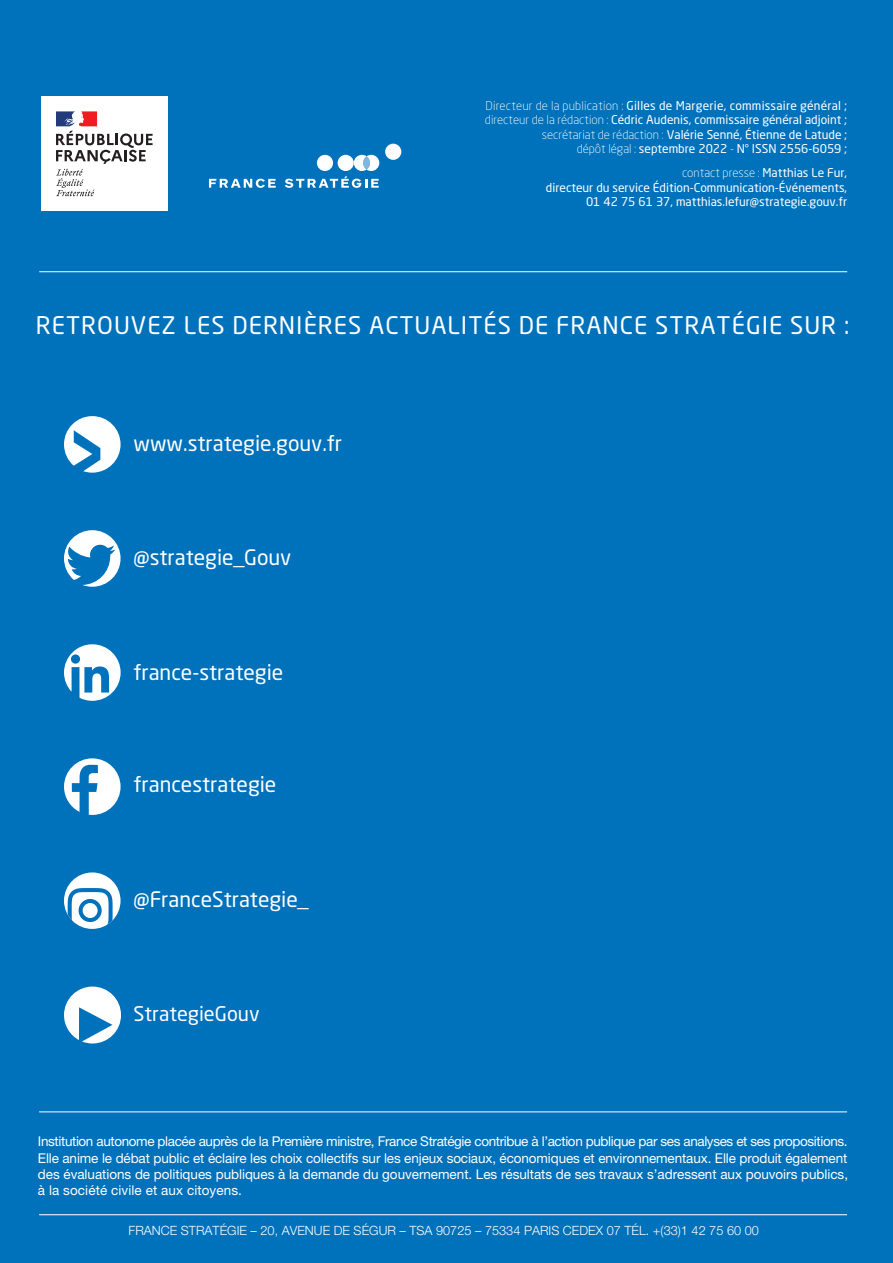
<style>
.page{position:relative;width:893px;height:1263px;background:#0072bc}
.page>*{position:absolute;margin:0;border:0;box-sizing:border-box;transform-origin:0 0}
.t1{font:24px "Neo Sans Pro";letter-spacing:.04em;color:#fff}
.t2{font:21px "Neo Sans Pro";color:#fff}
.t3{font:19.95px "Neo Sans Pro";color:#fff}
.t4{font:13.5px/16.2px "Helvetica Neue LT Std";letter-spacing:.005em;color:#fff;text-align:justify}
.t5{font:300 12.75px "Helvetica Neue LT Std";color:#fff}
.t6{font:12px/14.4px "Neo Sans Pro";color:#fff;text-align:right}
.s1{font-weight:300}
</style>
<div class="page">
<hr style="left:39px;top:1111px;width:808px;height:1px;background:#fff">
<hr style="left:39px;top:1214px;width:808px;height:1px;background:#fff">
<div style="left:41px;top:96px;width:126px;height:115px;background:#fff"></div>
<svg style="left:56px;top:111px;width:97px;height:85px"></svg>
<div style="left:385px;top:144px;width:16px;height:16px;background:#fff;border-radius:50%"></div>
<svg style="left:209px;top:179px;width:67px;height:9px"></svg>
<svg style="left:285px;top:155px;width:94px;height:33px"></svg>
<hr style="left:39px;top:271px;width:808px;height:1px;background:#fff">
<svg style="left:64px;top:416px;width:57px;height:57px"></svg>
<svg style="left:64px;top:530px;width:57px;height:57px"></svg>
<svg style="left:64px;top:644px;width:57px;height:57px"></svg>
<svg style="left:64px;top:758px;width:57px;height:57px"></svg>
<div style="left:64px;top:872px;width:57px;height:57px;background:#fff;border-radius:50%"></div>
<svg style="left:68px;top:888px;width:45px;height:41px"></svg>
<svg style="left:64px;top:986px;width:57px;height:57px"></svg>
<p class="t6" style="left:485px;top:98px;width:364px"><span class="s1">Directeur de la publication :</span> Gilles de Margerie, commissaire général ; <span class="s1">directeur de la rédaction :</span> Cédric Audenis, commissaire général adjoint ; <span class="s1">secrétariat de rédaction :</span> Valérie Senné, Étienne de Latude ;<br><span class="s1">dépôt légal :</span> septembre 2022 <span class="s1">-</span> N° ISSN 2556-6059 ;</p>
<p class="t6" style="left:546px;top:165px;width:303px"><span class="s1">contact presse :</span> Matthias Le Fur,<br>directeur du service Édition-Communication-Événements,<br>01 42 75 61 37, matthias.lefur@strategie.gouv.fr</p>
<h1 class="t1" style="left:36px;top:310px;width:815px">RETROUVEZ LES DERNIÈRES ACTUALITÉS DE FRANCE STRATÉGIE SUR :</h1>
<h2 class="t2" style="left:134px;top:430px;width:210px">www.strategie.gouv.fr</h2>
<h2 class="t2" style="left:134px;top:544px;width:159px">@strategie_Gouv</h2>
<h2 class="t2" style="left:134px;top:660px;width:151px">france-strategie</h2>
<h2 class="t2" style="left:134px;top:772px;width:144px">francestrategie</h2>
<h2 class="t2" style="left:134px;top:886px;width:176px">@FranceStrategie_</h2>
<h3 class="t3" style="left:134px;top:1002px;width:128px">StrategieGouv</h3>
<p class="t4" style="left:38px;top:1133px;width:812px">Institution autonome placée auprès de la Première ministre, France Stratégie contribue à l’action publique par ses analyses et ses propositions.<br>Elle anime le débat public et éclaire les choix collectifs sur les enjeux sociaux, économiques et environnementaux. Elle produit également des évaluations de politiques publiques à la demande du gouvernement. Les résultats de ses travaux s’adressent aux pouvoirs publics, à la société civile et aux citoyens.</p>
<p class="t5" style="left:128px;top:1223px;width:632px">FRANCE STRATÉGIE – 20, AVENUE DE SÉGUR – TSA 90725 – 75334 PARIS CEDEX 07 TÉL. +(33)1 42 75 60 00</p>
</div>
